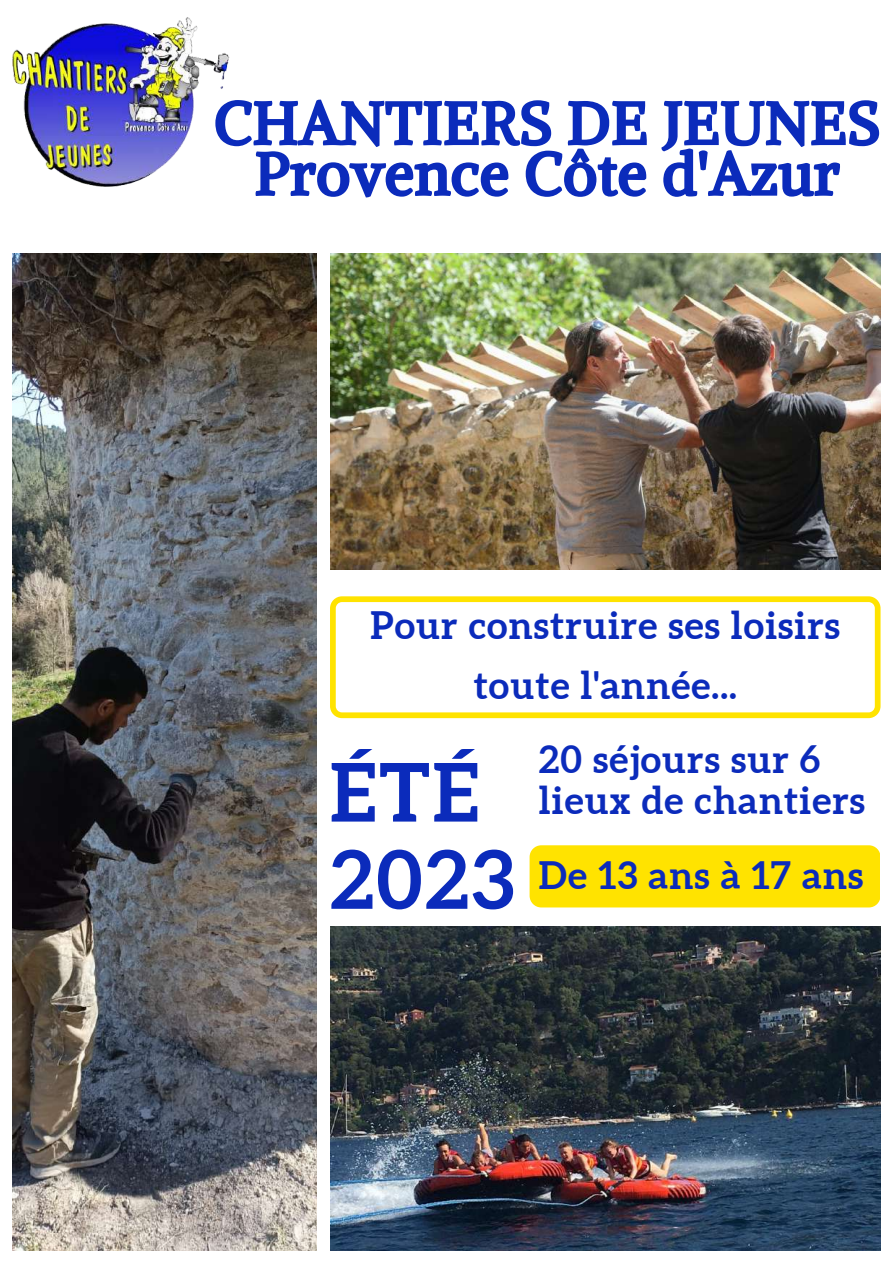
<style>
.page{position:relative;width:893px;height:1264px;background:#fff}
.page>*{position:absolute;margin:0;border:0;box-sizing:border-box;transform-origin:0 0}
.t1{font:700 81px "Aleo";color:#0b2bbb}
.t2{font:58.5px/50.6px "CA Generated";letter-spacing:.015em;color:#0b2bbb;text-align:center}
.t3{font:700 37.8px/60.8px "Aleo";letter-spacing:.03em;color:#0b2bbb;text-align:center}
.s1{font-size:81px}
</style>
<div class="page">
<img style="left:330px;top:926px;width:549px;height:324px">
<img style="left:330px;top:253px;width:549px;height:316px">
<svg style="left:330px;top:596px;width:550px;height:122px"></svg>
<img style="left:13px;top:253px;width:303px;height:997px">
<div style="left:529px;top:845px;width:351px;height:62px;background:#ffe300"></div>
<img style="left:13px;top:17px;width:216px;height:170px">
<h2 class="t2" style="left:214px;top:97px;width:666px">CHANTIERS DE JEUNES<br>Provence Côte d'Azur</h2>
<p class="t3" style="left:370px;top:594px;width:471px">Pour construire ses loisirs toute l'année...</p>
<p class="t3" style="left:539px;top:737px;width:328px;line-height:41.8px;text-align:left">20 séjours sur 6 lieux de chantiers</p>
<h1 class="t1" style="left:330px;top:745px;width:150px">ÉTÉ</h1>
<p class="t3" style="left:330px;top:844px;width:535px"><span class="s1">2023</span> De 13 ans à 17 ans</p>
</div>
